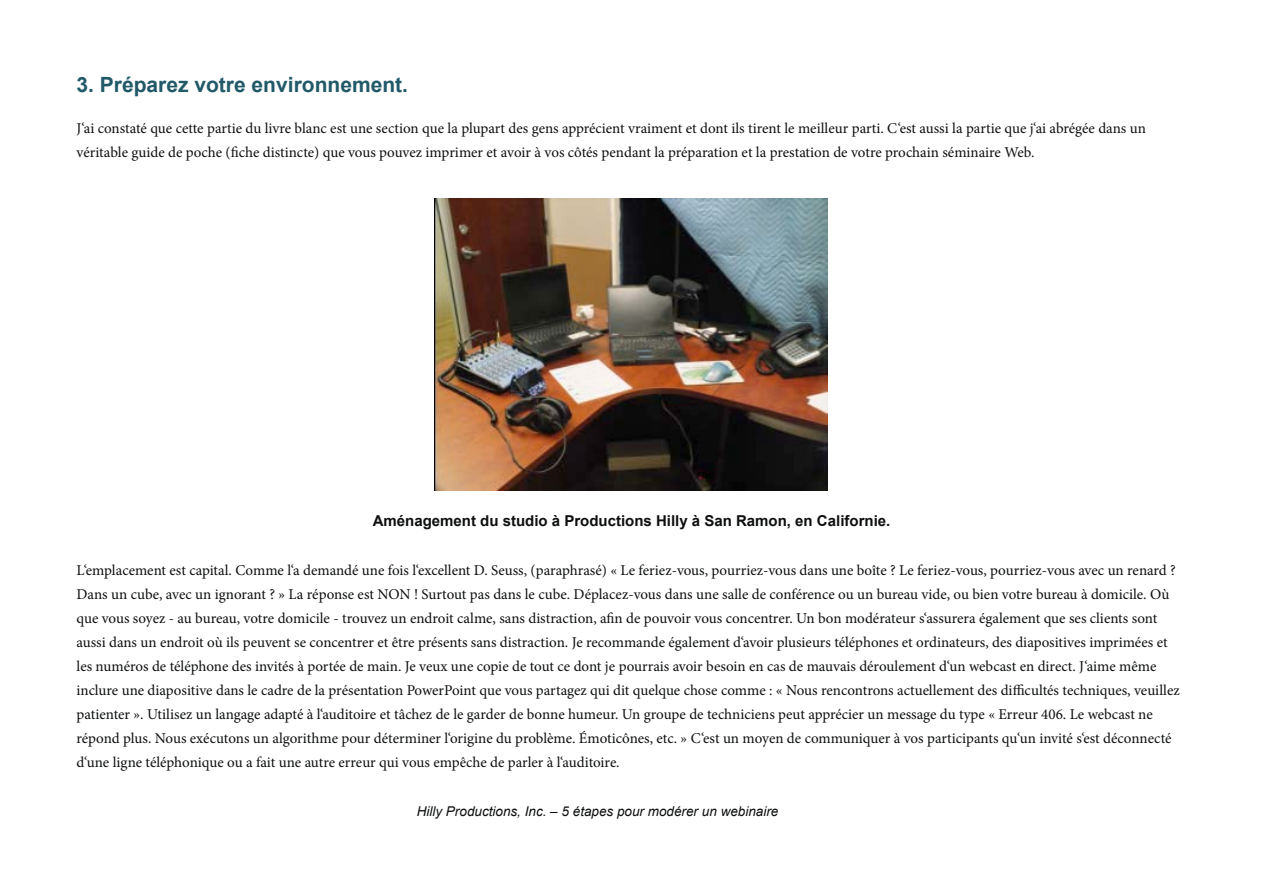
<style>
.page{position:relative;width:1263px;height:893px;background:#fff}
.page>*{position:absolute;margin:0;border:0;box-sizing:border-box;transform-origin:0 0}
.t1{font:700 21px "Arial";color:#215968}
.t2{font:15px/24px "Minion Pro";color:#0e0f0f}
.t3{font:700 15px "Arial";color:#0e0f0f}
.t4{font:italic 13.5px "Arial";color:#0e0f0f}
</style>
<div class="page">
<img style="left:435px;top:198px;width:392px;height:292px">
<h1 class="t1" style="left:77px;top:70px;width:333px">3. Préparez votre environnement.</h1>
<p class="t2" style="left:77px;top:116px;width:1071px">J‘ai constaté que cette partie du livre blanc est une section que la plupart des gens apprécient vraiment et dont ils tirent le meilleur parti. C‘est aussi la partie que j‘ai abrégée dans un véritable guide de poche (fiche distincte) que vous pouvez imprimer et avoir à vos côtés pendant la préparation et la prestation de votre prochain séminaire Web.</p>
<p class="t3" style="left:373px;top:511px;width:519px">Aménagement du studio à Productions Hilly à San Ramon, en Californie.</p>
<p class="t2" style="left:77px;top:558px;width:1105px">L‘emplacement est capital. Comme l‘a demandé une fois l‘excellent D. Seuss, (paraphrasé) « Le feriez-vous, pourriez-vous dans une boîte ? Le feriez-vous, pourriez-vous avec un renard ?<br>Dans un cube, avec un ignorant ? » La réponse est NON ! Surtout pas dans le cube. Déplacez-vous dans une salle de conférence ou un bureau vide, ou bien votre bureau à domicile. Où que vous soyez - au bureau, votre domicile - trouvez un endroit calme, sans distraction, afin de pouvoir vous concentrer. Un bon modérateur s‘assurera également que ses clients sont aussi dans un endroit où ils peuvent se concentrer et être présents sans distraction. Je recommande également d‘avoir plusieurs téléphones et ordinateurs, des diapositives imprimées et les numéros de téléphone des invités à portée de main. Je veux une copie de tout ce dont je pourrais avoir besoin en cas de mauvais déroulement d‘un webcast en direct. J‘aime même inclure une diapositive dans le cadre de la présentation PowerPoint que vous partagez qui dit quelque chose comme : « Nous rencontrons actuellement des difficultés techniques, veuillez patienter ». Utilisez un langage adapté à l‘auditoire et tâchez de le garder de bonne humeur. Un groupe de techniciens peut apprécier un message du type « Erreur 406. Le webcast ne répond plus. Nous exécutons un algorithme pour déterminer l‘origine du problème. Émoticônes, etc. » C‘est un moyen de communiquer à vos participants qu‘un invité s‘est déconnecté d‘une ligne téléphonique ou a fait une autre erreur qui vous empêche de parler à l‘auditoire.</p>
<p class="t4" style="left:417px;top:802px;width:363px">Hilly Productions, Inc. – 5 étapes pour modérer un webinaire</p>
</div>
